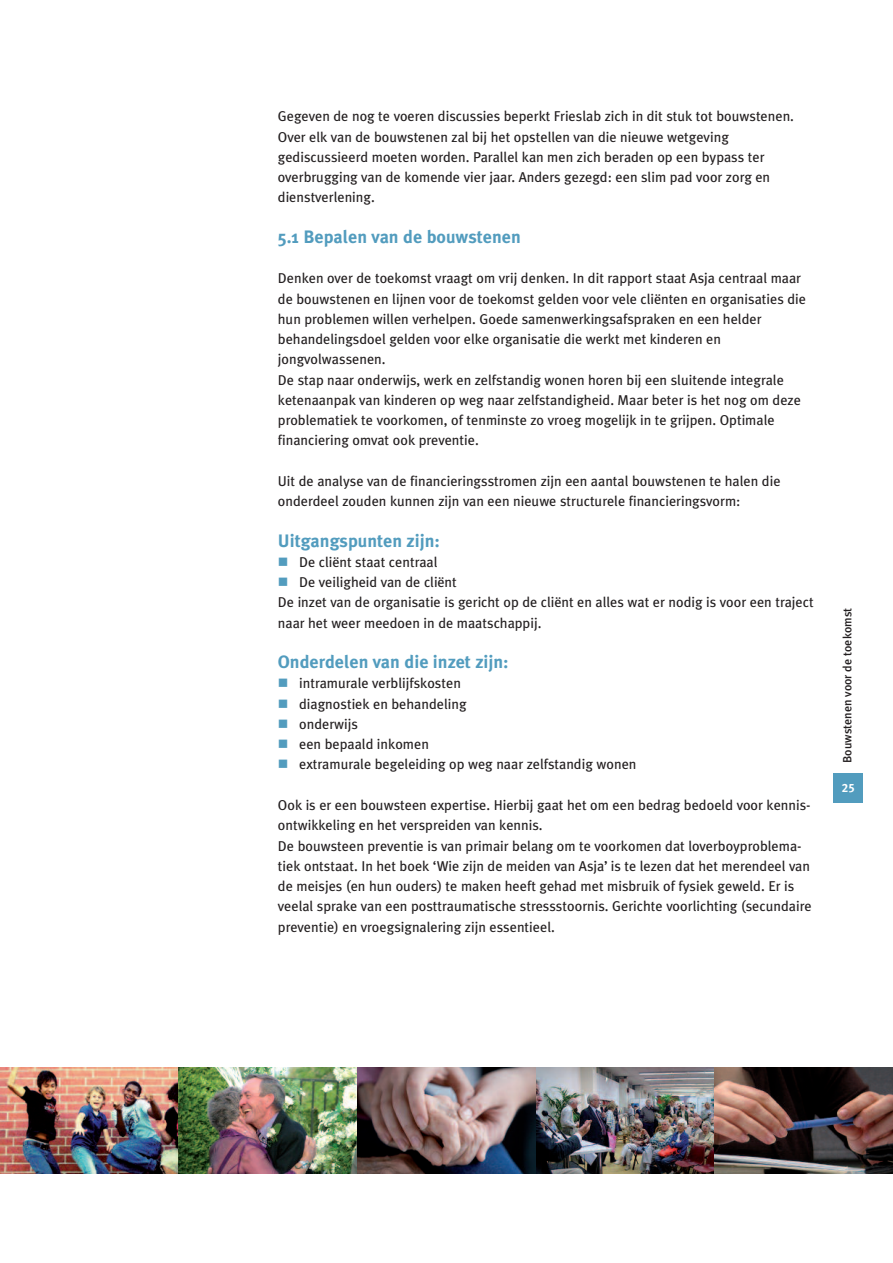
<style>
.page{position:relative;width:893px;height:1263px;background:#fff}
.page>*{position:absolute;margin:0;border:0;box-sizing:border-box;transform-origin:0 0}
.t1{font:700 18px "Meta Plus";color:#529cbe}
.t2{font:14.25px/20.2px "Meta Plus";color:#231f20}
.t3{font:500 12px "Meta Plus";color:#231f20}
.t4{font:12px "Meta Plus Bold Caps";color:#fff}
.s1{color:#529cbe}
</style>
<div class="page">
<div style="left:833px;top:773px;width:30px;height:30px;background:#529cbe"></div>
<img style="left:0;top:1067px;width:357px;height:107px">
<img style="left:357px;top:1067px;width:179px;height:107px">
<img style="left:536px;top:1067px;width:179px;height:107px">
<img style="left:715px;top:1067px;width:178px;height:107px">
<p class="t2" style="left:278px;top:106px;width:518px">Gegeven de nog te voeren discussies beperkt Frieslab zich in dit stuk tot bouwstenen.<br>Over elk van de bouwstenen zal bij het opstellen van die nieuwe wetgeving gediscussieerd moeten worden. Parallel kan men zich beraden op een bypass ter overbrugging van de komende vier jaar. Anders gezegd: een slim pad voor zorg en dienstverlening.</p>
<p class="t1" style="left:278px;top:226px;width:244px">5.1 Bepalen van de bouwstenen</p>
<p class="t2" style="left:278px;top:268px;width:530px">Denken over de toekomst vraagt om vrij denken. In dit rapport staat Asja centraal maar de bouwstenen en lijnen voor de toekomst gelden voor vele cliënten en organisaties die hun problemen willen verhelpen. Goede samenwerkingsafspraken en een helder behandelingsdoel gelden voor elke organisatie die werkt met kinderen en jongvolwassenen.<br>De stap naar onderwijs, werk en zelfstandig wonen horen bij een sluitende integrale ketenaanpak van kinderen op weg naar zelfstandigheid. Maar beter is het nog om deze problematiek te voorkomen, of tenminste zo vroeg mogelijk in te grijpen. Optimale financiering omvat ook preventie.</p>
<p class="t2" style="left:278px;top:471px;width:504px">Uit de analyse van de financieringsstromen zijn een aantal bouwstenen te halen die onderdeel zouden kunnen zijn van een nieuwe structurele financieringsvorm:</p>
<p class="t1" style="left:278px;top:530px;width:164px">Uitgangspunten zijn:</p>
<p class="t2" style="left:278px;top:552px;width:161px"><span class="s1">■</span> De cliënt staat centraal</p>
<p class="t2" style="left:278px;top:572px;width:537px"><span class="s1">■</span> De veiligheid van de cliënt<br>De inzet van de organisatie is gericht op de cliënt en alles wat er nodig is voor een traject naar het weer meedoen in de maatschappij.</p>
<p class="t1" style="left:278px;top:651px;width:232px">Onderdelen van die inzet zijn:</p>
<p class="t2" style="left:278px;top:673px;width:185px"><span class="s1">■</span> intramurale verblijfskosten</p>
<p class="t2" style="left:278px;top:694px;width:190px"><span class="s1">■</span> diagnostiek en behandeling</p>
<p class="t2" style="left:278px;top:714px;width:82px"><span class="s1">■</span> onderwijs</p>
<p class="t2" style="left:278px;top:734px;width:153px"><span class="s1">■</span> een bepaald inkomen</p>
<p class="t2" style="left:278px;top:754px;width:360px"><span class="s1">■</span> extramurale begeleiding op weg naar zelfstandig wonen</p>
<p class="t2" style="left:278px;top:795px;width:535px">Ook is er een bouwsteen expertise. Hierbij gaat het om een bedrag bedoeld voor kennis&shy;ontwikkeling en het verspreiden van kennis.<br>De bouwsteen preventie is van primair belang om te voorkomen dat loverboyproblema&shy;tiek ontstaat. In het boek ‘Wie zijn de meiden van Asja’ is te lezen dat het merendeel van de meisjes (en hun ouders) te maken heeft gehad met misbruik of fysiek geweld. Er is veelal sprake van een posttraumatische stressstoornis. Gerichte voorlichting (secundaire preventie) en vroegsignalering zijn essentieel.</p>
<p class="t3" style="left:840px;top:763px;width:157px;rotate:-90deg">Bouwstenen voor de toekomst</p>
<p class="t4" style="left:842px;top:781px;width:14px">25</p>
</div>
